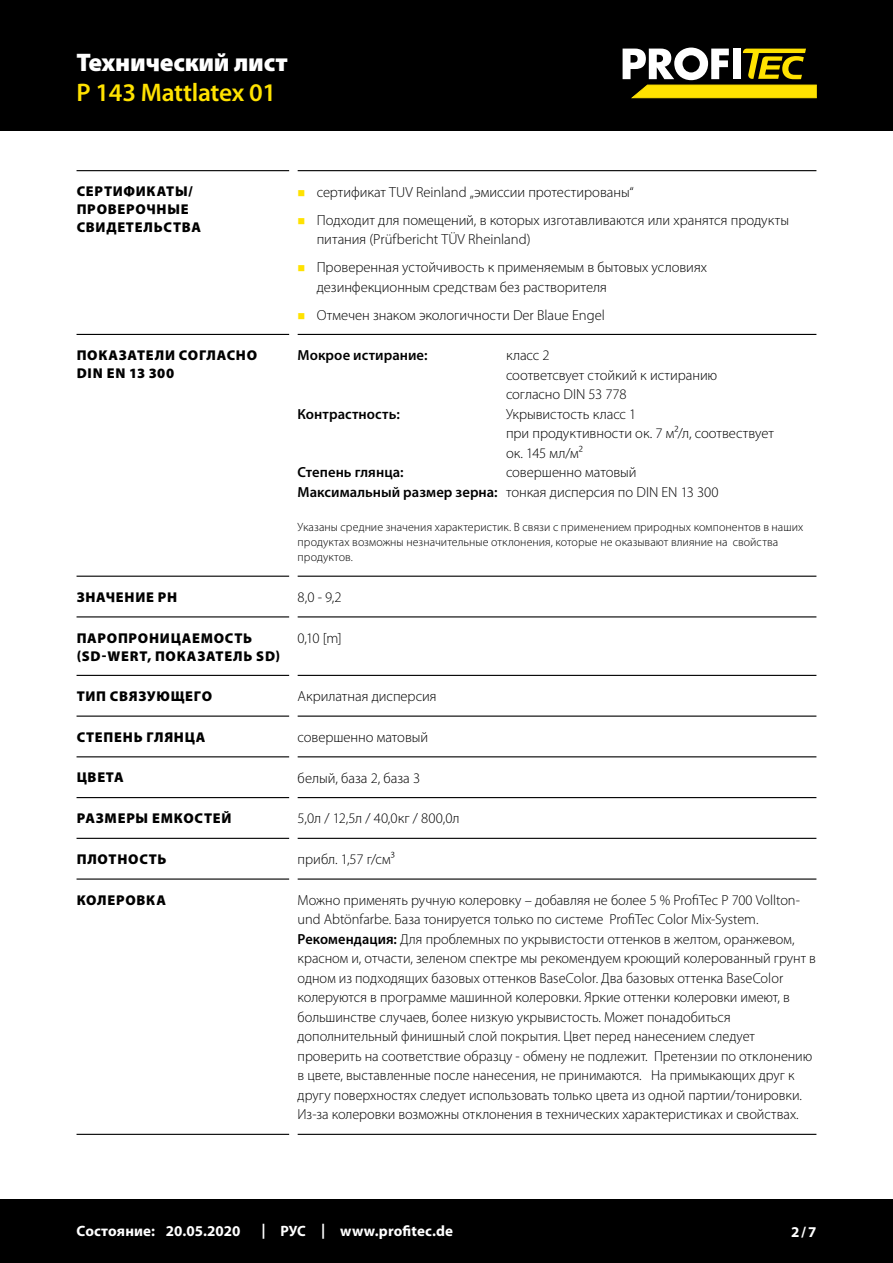
<style>
.page{position:relative;width:893px;height:1263px;background:#fff}
.page>*{position:absolute;margin:0;border:0;box-sizing:border-box;transform-origin:0 0}
.t1{font:900 25.5px "Myriad Pro";letter-spacing:-.01em;color:#fff}
.t2{font:600 25.5px "Myriad Pro";letter-spacing:-.01em;color:#ffe200}
.t3{font:700 15px "Myriad Pro";letter-spacing:.005em;color:#fff}
.CB_AF_Text_Standard{font:300 14.7px/19.5px "Myriad Pro";color:#000}
.CB_AF_Text_Standard-2{font:600 14.7px "Myriad Pro";letter-spacing:.005em;color:#000}
.CB_AF_Abschnitt_Uebe{font:900 14.25px/18px "Myriad Pro";letter-spacing:.05em;color:#000}
.CB_AF_Text_Standard-3{font:300 12px/15px "Myriad Pro";letter-spacing:.005em;color:#000}
.s1{font-weight:600}
</style>
<div class="page">
<div style="left:0;top:0;width:893px;height:131px;background:#000"></div>
<div style="left:0;top:1199px;width:893px;height:64px;background:#000"></div>
<svg style="left:623px;top:48px;width:193px;height:50px"></svg>
<hr style="left:77px;top:170px;width:212px;height:1px;background:#000">
<hr style="left:298px;top:170px;width:518px;height:1px;background:#000">
<hr style="left:77px;top:334px;width:212px;height:1px;background:#000">
<hr style="left:298px;top:334px;width:518px;height:1px;background:#000">
<hr style="left:77px;top:576px;width:212px;height:1px;background:#000">
<hr style="left:298px;top:576px;width:518px;height:1px;background:#000">
<hr style="left:77px;top:616px;width:212px;height:1px;background:#000">
<hr style="left:298px;top:616px;width:518px;height:1px;background:#000">
<hr style="left:77px;top:675px;width:212px;height:1px;background:#000">
<hr style="left:298px;top:675px;width:518px;height:1px;background:#000">
<hr style="left:77px;top:715px;width:212px;height:2px;background:#000">
<hr style="left:298px;top:715px;width:518px;height:2px;background:#000">
<hr style="left:77px;top:756px;width:212px;height:1px;background:#000">
<hr style="left:298px;top:756px;width:518px;height:1px;background:#000">
<hr style="left:77px;top:797px;width:212px;height:1px;background:#000">
<hr style="left:298px;top:797px;width:518px;height:1px;background:#000">
<hr style="left:77px;top:838px;width:212px;height:1px;background:#000">
<hr style="left:298px;top:838px;width:518px;height:1px;background:#000">
<hr style="left:77px;top:878px;width:212px;height:2px;background:#000">
<hr style="left:298px;top:878px;width:518px;height:2px;background:#000">
<hr style="left:77px;top:1134px;width:212px;height:1px;background:#000">
<hr style="left:298px;top:1134px;width:518px;height:1px;background:#000">
<h1 class="t1" style="left:77px;top:48px;width:213px">Технический лист</h1>
<h1 class="t2" style="left:77px;top:79px;width:201px">P 143 Mattlatex 01</h1>
<p class="CB_AF_Abschnitt_Uebe" style="left:77px;top:183px;width:126px">СЕРТИФИКАТЫ/<br>ПРОВЕРОЧНЫЕ<br>СВИДЕТЕЛЬСТВА</p>
<p class="CB_AF_Text_Standard" style="left:317px;top:182px;width:319px">сертификат TUV Reinland „эмиссии протестированы“</p>
<p class="CB_AF_Text_Standard" style="left:317px;top:210px;width:474px">Подходит для помещений, в которых изготавливаются или хранятся продукты питания (Prüfbericht TÜV Rheinland)</p>
<p class="CB_AF_Text_Standard" style="left:317px;top:258px;width:392px">Проверенная устойчивость к применяемым в бытовых условиях дезинфекционным средствам без растворителя</p>
<p class="CB_AF_Text_Standard" style="left:317px;top:305px;width:290px">Отмечен знаком экологичности Der Blaue Engel</p>
<p class="CB_AF_Abschnitt_Uebe" style="left:77px;top:346px;width:182px">ПОКАЗАТЕЛИ СОГЛАСНО<br>DIN EN 13 300</p>
<p class="CB_AF_Text_Standard-2" style="left:298px;top:347px;width:131px">Мокрое истирание:</p>
<p class="CB_AF_Text_Standard" style="left:506px;top:346px;width:213px">класс 2<br>соответсвует стойкий к истиранию согласно DIN 53 778</p>
<p class="CB_AF_Text_Standard-2" style="left:298px;top:406px;width:104px">Контрастность:</p>
<p class="CB_AF_Text_Standard" style="left:506px;top:404px;width:270px">Укрывистость класс 1<br>при продуктивности ок. 7 м²/л, соотвествует ок. 145 мл/м²</p>
<p class="CB_AF_Text_Standard-2" style="left:298px;top:464px;width:108px">Степень глянца:</p>
<p class="CB_AF_Text_Standard" style="left:298px;top:463px;width:422px;text-indent:208px">совершенно матовый<br><span class="s1">Максимальный размер зерна:</span> тонкая дисперсия по DIN EN 13 300</p>
<p class="CB_AF_Text_Standard-3" style="left:298px;top:520px;width:507px">Указаны средние значения характеристик. В связи с применением природных компонентов в наших продуктах возможны незначительные отклонения, которые не оказывают влияние на свойства продуктов.</p>
<p class="CB_AF_Abschnitt_Uebe" style="left:77px;top:588px;width:102px">ЗНАЧЕНИЕ PH</p>
<p class="CB_AF_Text_Standard" style="left:298px;top:588px;width:46px">8,0 - 9,2</p>
<p class="CB_AF_Abschnitt_Uebe" style="left:77px;top:629px;width:205px">ПАРОПРОНИЦАЕМОСТЬ (SD-WERT, ПОКАЗАТЕЛЬ SD)</p>
<p class="CB_AF_Text_Standard" style="left:298px;top:628px;width:46px">0,10 [m]</p>
<p class="CB_AF_Abschnitt_Uebe" style="left:77px;top:687px;width:137px">ТИП СВЯЗУЮЩЕГО</p>
<p class="CB_AF_Text_Standard" style="left:298px;top:687px;width:140px">Акрилатная дисперсия</p>
<p class="CB_AF_Abschnitt_Uebe" style="left:77px;top:728px;width:130px">СТЕПЕНЬ ГЛЯНЦА</p>
<p class="CB_AF_Text_Standard" style="left:298px;top:727px;width:132px">совершенно матовый</p>
<p class="CB_AF_Abschnitt_Uebe" style="left:77px;top:769px;width:48px">ЦВЕТА</p>
<p class="CB_AF_Text_Standard" style="left:298px;top:768px;width:124px">белый, база 2, база 3</p>
<p class="CB_AF_Abschnitt_Uebe" style="left:77px;top:809px;width:156px">РАЗМЕРЫ ЕМКОСТЕЙ</p>
<p class="CB_AF_Text_Standard" style="left:298px;top:809px;width:163px">5,0л / 12,5л / 40,0кг / 800,0л</p>
<p class="CB_AF_Abschnitt_Uebe" style="left:77px;top:850px;width:91px">ПЛОТНОСТЬ</p>
<p class="CB_AF_Text_Standard" style="left:298px;top:850px;width:99px">прибл. 1,57 г/cм³</p>
<p class="CB_AF_Abschnitt_Uebe" style="left:77px;top:891px;width:91px">КОЛЕРОВКА</p>
<p class="CB_AF_Text_Standard" style="left:298px;top:890px;width:520px">Можно применять ручную колеровку – добавляя не более 5 % ProfiTec P 700 Vollton&shy;und Abtönfarbe. База тонируется только по системе ProfiTec Color Mix-System.<br><span class="s1">Рекомендация:</span> Для проблемных по укрывистости оттенков в желтом, оранжевом, красном и, отчасти, зеленом спектре мы рекомендуем кроющий колерованный грунт в одном из подходящих базовых оттенков BaseColor. Два базовых оттенка BaseColor колеруются в программе машинной колеровки. Яркие оттенки колеровки имеют, в большинстве случаев, более низкую укрывистость. Может понадобиться дополнительный финишный слой покрытия. Цвет перед нанесением следует проверить на соответствие образцу - обмену не подлежит. Претензии по отклонению в цвете, выставленные после нанесения, не принимаются. На примыкающих друг к другу поверхностях следует использовать только цвета из одной партии/тонировки.<br>Из-за колеровки возможны отклонения в технических характеристиках и свойствах.</p>
<p class="t3" style="left:77px;top:1222px;width:165px">Состояние: 20.05.2020</p>
<p class="t3" style="left:261px;top:1222px;width:193px">| РУС | www.profitec.de</p>
<p class="t3" style="left:791px;top:1223px;width:27px">2/7</p>
</div>
